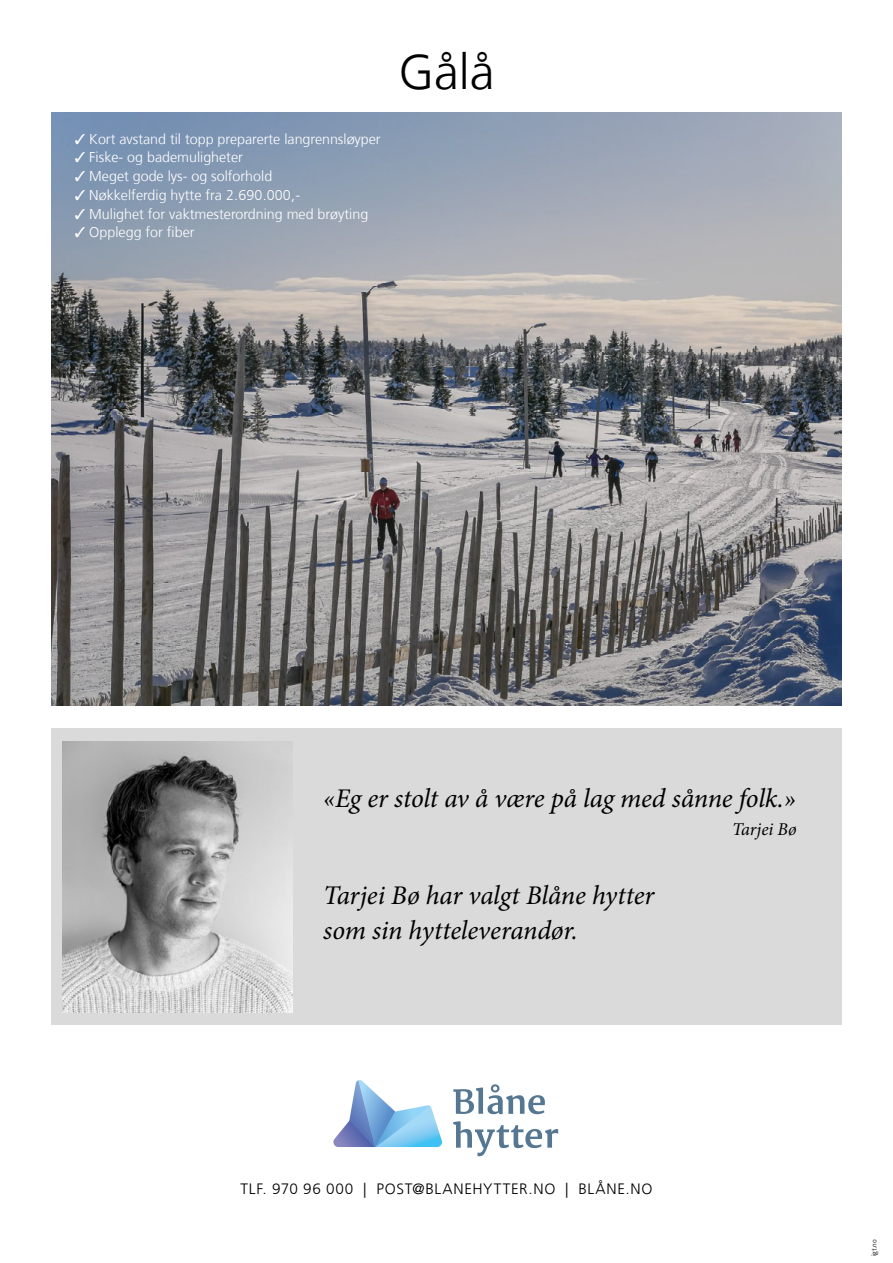
<style>
.page{position:relative;width:893px;height:1263px;background:#fff}
.page>*{position:absolute;margin:0;border:0;box-sizing:border-box;transform-origin:0 0}
.t1{font:300 49.5px "Frutiger LT Arabic 45";color:#000}
.t2{font:italic 27px/34.5px "Minion Pro";letter-spacing:-.005em;color:#000}
.t3{font:italic 18px "Minion Pro";color:#000}
.t4{font:300 15px "Frutiger LT Arabic 45";letter-spacing:.045em;color:#000}
.t5{font:300 14.25px "Frutiger LT Arabic 45";color:#fff}
.t6{font:6.75px "Apex Sans Book T";color:#000}
</style>
<div class="page">
<div style="left:51px;top:728px;width:791px;height:297px;background:#dadada"></div>
<svg style="left:333px;top:1080px;width:109px;height:67px"></svg>
<svg style="left:453px;top:1084px;width:92px;height:30px"></svg>
<svg style="left:453px;top:1121px;width:105px;height:35px"></svg>
<img style="left:62px;top:742px;width:231px;height:271px">
<img style="left:51px;top:112px;width:791px;height:594px">
<p class="t5" style="left:75px;top:128px;width:307px">✓ Kort avstand til topp preparerte langrennsløyper</p>
<p class="t5" style="left:75px;top:146px;width:169px">✓ Fiske- og bademuligheter</p>
<p class="t5" style="left:75px;top:165px;width:199px">✓ Meget gode lys- og solforhold</p>
<p class="t5" style="left:75px;top:184px;width:227px">✓ Nøkkelferdig hytte fra 2.690.000,-</p>
<p class="t5" style="left:75px;top:203px;width:295px">✓ Mulighet for vaktmesterordning med brøyting</p>
<p class="t5" style="left:75px;top:221px;width:121px">✓ Opplegg for fiber</p>
<h1 class="t1" style="left:398px;top:34px;width:98px">Gålå</h1>
<h2 class="t2" style="left:323px;top:781px;width:474px">«Eg er stolt av å være på lag med sånne folk.»</h2>
<p class="t3" style="left:732px;top:817px;width:66px">Tarjei Bø</p>
<h2 class="t2" style="left:323px;top:878px;width:333px">Tarjei Bø har valgt Blåne hytter som sin hytteleverandør.</h2>
<p class="t4" style="left:240px;top:1177px;width:414px">TLF. 970 96 000 | POST@BLANEHYTTER.NO | BLÅNE.NO</p>
<p class="t6" style="left:869px;top:1256px;width:19px;rotate:-90deg">igt.no</p>
</div>
